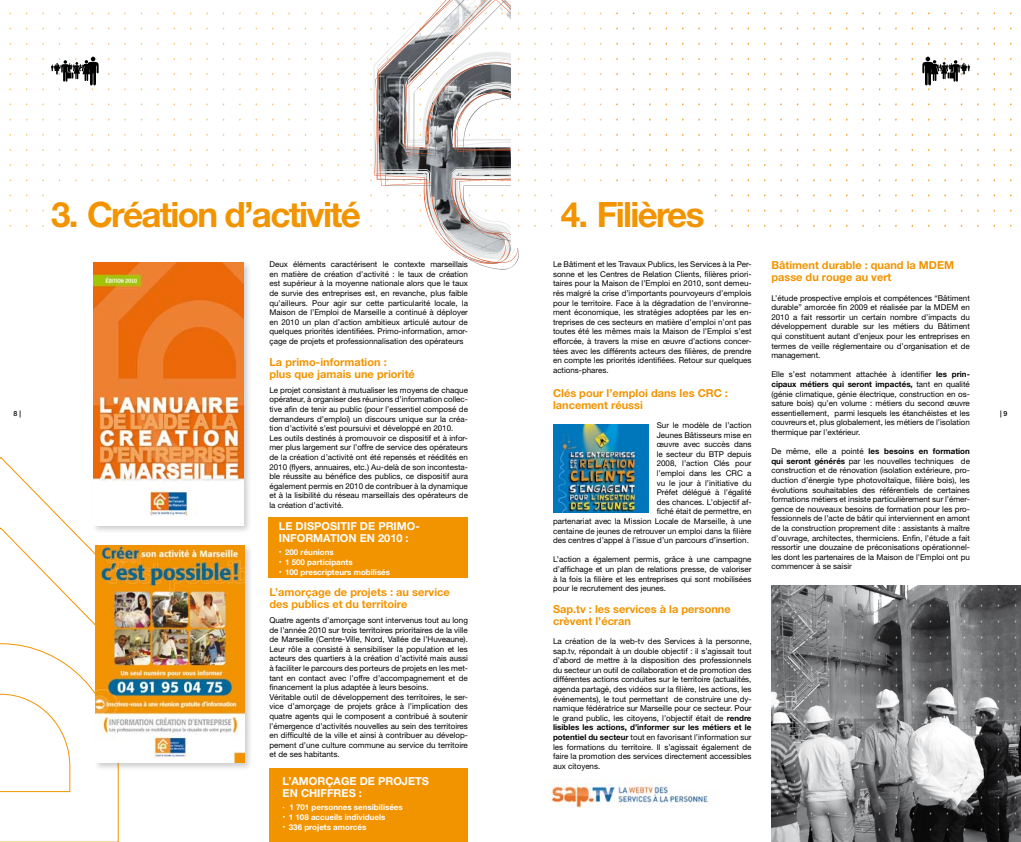
<style>
.page{position:relative;width:1021px;height:842px;background:#fff}
.page>*{position:absolute;margin:0;border:0;box-sizing:border-box;transform-origin:0 0}
.t1{font:700 35px "Helvetica Neue";letter-spacing:-.05em;color:#f29400}
.t2{font:700 11px/12px "Helvetica Neue";color:#f29400}
.t3{font:700 11px/12px "Helvetica Neue";color:#fff}
.t4{font:8px/9.6px "Helvetica Neue";color:#000;text-align:justify}
.t5{font:700 8px/10px "Helvetica Neue";color:#fff}
.t6{font:500 7px "Helvetica Neue";color:#000}
.s1{font-weight:700}
.s2{font-size:11px}
</style>
<div class="page">
<svg style="left:377px;top:54px;width:8px;height:132px"></svg>
<svg style="left:385px;top:0;width:134px;height:270px"></svg>
<svg style="left:0;top:457px;width:119px;height:385px"></svg>
<svg style="left:51px;top:57px;width:48px;height:33px"></svg>
<div style="left:511px;top:0;width:95px;height:248px;background:#fff"></div>
<svg style="left:400px;top:58px;width:169px;height:139px"></svg>
<svg style="left:922px;top:57px;width:47px;height:33px"></svg>
<div style="left:558px;top:189px;width:153px;height:47px;background:#fff"></div>
<div style="left:268px;top:517px;width:200px;height:61px;background:#f29400"></div>
<div style="left:269px;top:768px;width:199px;height:74px;background:#f29400"></div>
<div style="left:91px;top:260px;width:166px;height:278px;background:#000;opacity:.2"></div>
<img style="left:94px;top:263px;width:150px;height:263px">
<div style="left:93px;top:543px;width:164px;height:232px;background:#000;opacity:.2"></div>
<img style="left:95px;top:546px;width:150px;height:217px">
<svg style="left:772px;top:586px;width:248px;height:256px;background:#7d7e7f"></svg>
<img style="left:553px;top:424px;width:96px;height:88px">
<img style="left:544px;top:784px;width:164px;height:23px">
<h1 class="t1" style="left:51px;top:193px;width:311px">3. Création d’activité</h1>
<h1 class="t1" style="left:561px;top:193px;width:145px">4. Filières</h1>
<p class="t4" style="left:269px;top:259px;width:200px">Deux éléments caractérisent le contexte marseillais en matière de création d’activité : le taux de création est supérieur à la moyenne nationale alors que le taux de survie des entreprises est, en revanche, plus faible qu’ailleurs. Pour agir sur cette particularité locale, la Maison de l’Emploi de Marseille a continué à déployer en 2010 un plan d’action ambitieux articulé autour de quelques priorités identifiées. Primo-information, amor&shy;çage de projets et professionnalisation des opérateurs</p>
<h2 class="t2" style="left:269px;top:355px;width:147px">La primo-information :<br>plus que jamais une priorité</h2>
<p class="t4" style="left:269px;top:385px;width:200px;text-align:left">Le projet consistant à mutualiser les moyens de chaque opérateur, à organiser des réunions d’information collec&shy;tive afin de tenir au public (pour l’essentiel composé de demandeurs d’emploi) un discours unique sur la créa&shy;tion d’activité s’est poursuivi et développé en 2010.<br>Les outils destinés à promouvoir ce dispositif et à infor&shy;mer plus largement sur l’offre de service des opérateurs de la création d’activité ont été repensés et réédités en 2010 (flyers, annuaires, etc.) Au-delà de son incontesta&shy;ble réussite au bénéfice des publics, ce dispositif aura également permis en 2010 de contribuer à la dynamique et à la lisibilité du réseau marseillais des opérateurs de la création d’activité.</p>
<p class="t4" style="left:553px;top:259px;width:200px">Le Bâtiment et les Travaux Publics, les Services à la Per&shy;sonne et les Centres de Relation Clients, filières priori&shy;taires pour la Maison de l’Emploi en 2010, sont demeu&shy;rés malgré la crise d’importants pourvoyeurs d’emplois pour le territoire. Face à la dégradation de l’environne&shy;ment économique, les stratégies adoptées par les en&shy;treprises de ces secteurs en matière d’emploi n’ont pas toutes été les mêmes mais la Maison de l’Emploi s’est efforcée, à travers la mise en œuvre d’actions concer&shy;tées avec les différents acteurs des filières, de prendre en compte les priorités identifiées. Retour sur quelques actions-phares.</p>
<h2 class="t2" style="left:553px;top:387px;width:176px">Clés pour l’emploi dans les CRC : lancement réussi</h2>
<p class="t4" style="left:656px;top:420px;width:96px">Sur le modèle de l’action</p>
<p class="t4" style="left:656px;top:430px;width:96px">Jeunes Bâtisseurs mise en</p>
<p class="t4" style="left:656px;top:439px;width:96px">œuvre avec succès dans</p>
<p class="t4" style="left:656px;top:449px;width:96px">le secteur du BTP depuis</p>
<p class="t4" style="left:656px;top:459px;width:96px">2008, l’action Clés pour</p>
<p class="t4" style="left:656px;top:468px;width:96px">l’emploi dans les CRC a</p>
<p class="t4" style="left:656px;top:478px;width:96px">vu le jour à l’initiative du</p>
<p class="t4" style="left:656px;top:487px;width:96px">Préfet délégué à l’égalité</p>
<p class="t4" style="left:656px;top:497px;width:96px">des chances. L’objectif af-</p>
<p class="t4" style="left:656px;top:507px;width:96px">fiché était de permettre, en</p>
<p class="t4" style="left:553px;top:516px;width:200px">partenariat avec la Mission Locale de Marseille, à une</p>
<p class="t4" style="left:553px;top:526px;width:200px">centaine de jeunes de retrouver un emploi dans la filière</p>
<p class="t4" style="left:553px;top:535px;width:197px">des centres d’appel à l’issue d’un parcours d’insertion.</p>
<p class="t4" style="left:553px;top:555px;width:200px">L’action a également permis, grâce à une campagne d’affichage et un plan de relations presse, de valoriser à la fois la filière et les entreprises qui sont mobilisées pour le recrutement des jeunes.</p>
<h2 class="t2" style="left:553px;top:603px;width:179px">Sap.tv : les services à la personne crèvent l’écran</h2>
<p class="t4" style="left:553px;top:636px;width:200px">La création de la web-tv des Services à la personne, sap.tv, répondait à un double objectif : il s’agissait tout d’abord de mettre à la disposition des professionnels du secteur un outil de collaboration et de promotion des différentes actions conduites sur le territoire (actualités, agenda partagé, des vidéos sur la filière, les actions, les événements), le tout permettant de construire une dy&shy;namique fédératrice sur Marseille pour ce secteur. Pour le grand public, les citoyens, l’objectif était de <span class="s1">rendre lisibles les actions, d’informer sur les métiers et le potentiel du secteur</span> tout en favorisant l’information sur les formations du territoire. Il s’agissait également de faire la promotion des services directement accessibles aux citoyens.</p>
<h2 class="t2" style="left:771px;top:259px;width:184px">Bâtiment durable : quand la MDEM passe du rouge au vert</h2>
<p class="t4" style="left:771px;top:293px;width:200px">L’étude prospective emplois et compétences “Bâtiment durable” amorcée fin 2009 et réalisée par la MDEM en 2010 a fait ressortir un certain nombre d’impacts du développement durable sur les métiers du Bâtiment qui constituent autant d’enjeux pour les entreprises en termes de veille réglementaire ou d’organisation et de management.</p>
<p class="t4" style="left:771px;top:370px;width:200px">Elle s’est notamment attachée à identifier <span class="s1">les prin&shy;cipaux métiers qui seront impactés,</span> tant en qualité (génie climatique, génie électrique, construction en os&shy;sature bois) qu’en volume : métiers du second œuvre essentiellement, parmi lesquels les étanchéistes et les couvreurs et, plus globalement, les métiers de l’isolation thermique par l’extérieur.</p>
<p class="t4" style="left:771px;top:446px;width:200px">De même, elle a pointé <span class="s1">les besoins en formation qui seront générés</span> par les nouvelles techniques de construction et de rénovation (isolation extérieure, pro&shy;duction d’énergie type photovoltaïque, filière bois), les évolutions souhaitables des référentiels de certaines formations métiers et insiste particulièrement sur l’émer&shy;gence de nouveaux besoins de formation pour les pro&shy;fessionnels de l’acte de bâtir qui interviennent en amont de la construction proprement dite : assistants à maître d’ouvrage, architectes, thermiciens. Enfin, l’étude a fait ressortir une douzaine de préconisations opérationnel&shy;les dont les partenaires de la Maison de l’Emploi ont pu commencer à se saisir</p>
<p class="t6" style="left:14px;top:409px;width:9px">8 |</p>
<p class="t6" style="left:1000px;top:409px;width:9px">| 9</p>
<h2 class="t3" style="left:279px;top:519px;width:37px">Le dispos</h2>
<h2 class="t3" style="left:337px;top:519px;width:84px">itif de primo-</h2>
<h2 class="t3" style="left:279px;top:531px;width:21px">inform</h2>
<h2 class="t3" style="left:323px;top:531px;width:87px">ation en 2010 :</h2>
<p class="t5" style="left:279px;top:546px;width:113px"><span class="s2">·</span> 200 réunions<br><span class="s2">·</span> 1 500 participants<br><span class="s2">·</span> 100 prescripteurs mobilisés</p>
<h2 class="t2" style="left:269px;top:585px;width:182px">L’amorçage de projets : au service des publics et du territoire</h2>
<p class="t4" style="left:269px;top:615px;width:200px;text-align:left">Quatre agents d’amorçage sont intervenus tout au long de l’année 2010 sur trois territoires prioritaires de la ville de Marseille (Centre-Ville, Nord, Vallée de l’Huveaune).<br>Leur rôle a consisté à sensibiliser la population et les acteurs des quartiers à la création d’activité mais aussi à faciliter le parcours des porteurs de projets en les met&shy;tant en contact avec l’offre d’accompagnement et de financement la plus adaptée à leurs besoins.<br>Véritable outil de développement des territoires, le ser&shy;vice d’amorçage de projets grâce à l’implication des quatre agents qui le composent a contribué à soutenir l’émergence d’activités nouvelles au sein des territoires en difficulté de la ville et ainsi à contribuer au dévelop&shy;pement d’une culture commune au service du territoire et de ses habitants.</p>
<h2 class="t3" style="left:283px;top:775px;width:26px">L’amor</h2>
<h2 class="t3" style="left:283px;top:775px;width:104px;text-indent:43px">çage de projets en chiffres</h2>
<h2 class="t3" style="left:359px;top:787px;width:5px">:</h2>
<p class="t5" style="left:283px;top:802px;width:122px">· 1 701 personnes sensibilisées <span class="s2">·</span> 1 108 accueils individuels<br><span class="s2">·</span> 336 projets amorcés</p>
</div>
